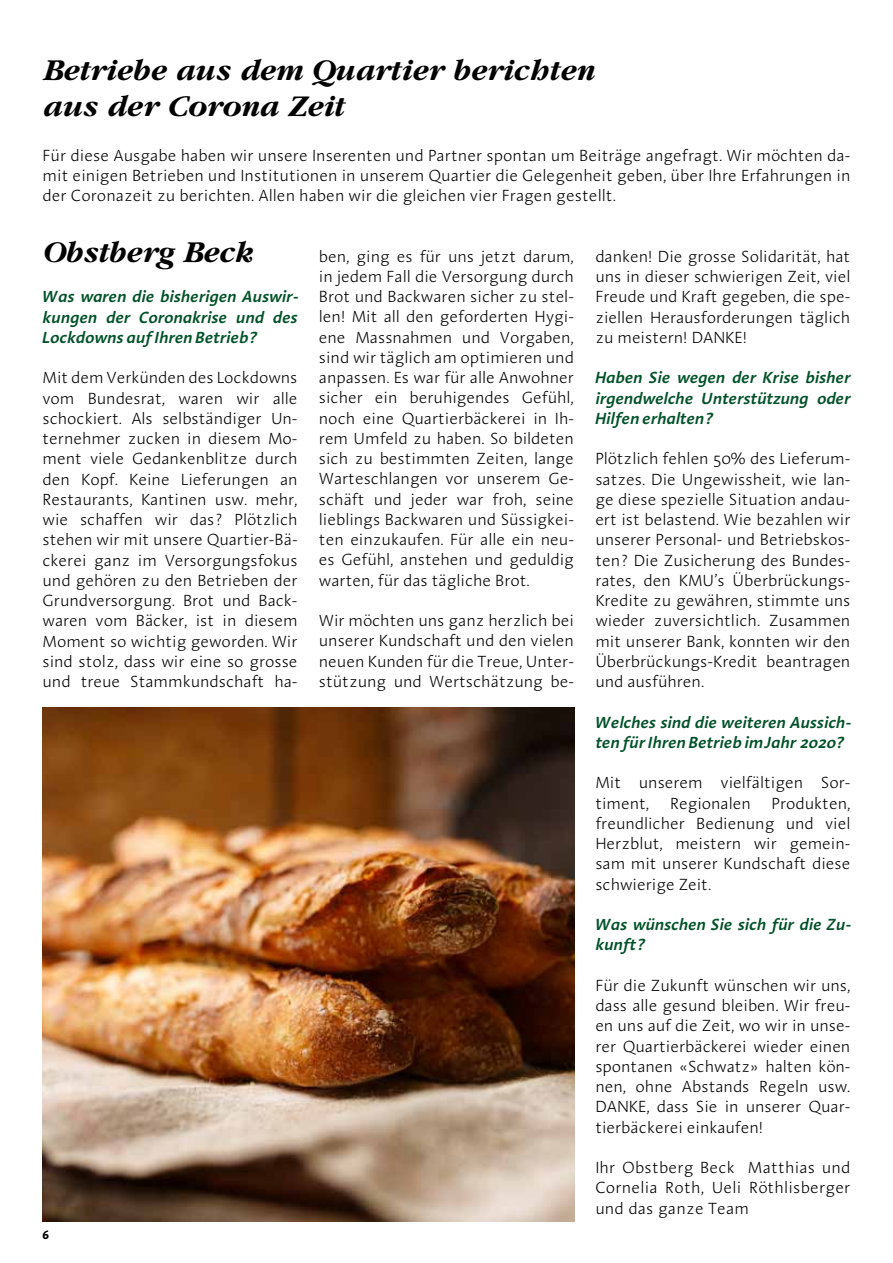
<style>
.page{position:relative;width:893px;height:1263px;background:#fff}
.page>*{position:absolute;margin:0;border:0;box-sizing:border-box;transform-origin:0 0}
.t1{font:italic 700 31.5px/36px "Garamond LT";color:#000}
.t2{font:300 16.5px/20.2px "Linotype Aroma";letter-spacing:-.005em;color:#000;text-align:justify}
.t3{font:italic 600 16.5px/20.2px "Linotype Aroma";letter-spacing:-.005em;color:#005129;text-align:justify}
.t4{font:700 12px "Linotype Aroma";color:#000}
</style>
<div class="page">
<img style="left:43px;top:707px;width:531px;height:514px">
<h1 class="t1" style="left:43px;top:52px;width:553px">Betriebe aus dem Quartier berichten aus der Corona Zeit</h1>
<p class="t2" style="left:43px;top:145px;width:809px">Für diese Ausgabe haben wir unsere Inserenten und Partner spontan um Beiträge angefragt. Wir möchten da&shy;mit einigen Betrieben und Institutionen in unserem Quartier die Gelegenheit geben, über Ihre Erfahrungen in der Coronazeit zu berichten. Allen haben wir die gleichen vier Fragen gestellt.</p>
<h1 class="t1" style="left:43px;top:234px;width:212px">Obstberg Beck</h1>
<p class="t3" style="left:43px;top:286px;width:257px">Was waren die bisherigen Auswir&shy;kungen der Coronakrise und des Lockdowns auf Ihren Betrieb?</p>
<p class="t2" style="left:43px;top:367px;width:257px">Mit dem Verkünden des Lockdowns vom Bundesrat, waren wir alle schockiert. Als selbständiger Un&shy;ternehmer zucken in diesem Mo&shy;ment viele Gedankenblitze durch den Kopf. Keine Lieferungen an Restaurants, Kantinen usw. mehr, wie schaffen wir das? Plötzlich stehen wir mit unsere Quartier-Bä&shy;ckerei ganz im Versorgungsfokus und gehören zu den Betrieben der Grundversorgung. Brot und Back&shy;waren vom Bäcker, ist in diesem Moment so wichtig geworden. Wir sind stolz, dass wir eine so grosse und treue Stammkundschaft ha-</p>
<p class="t2" style="left:319px;top:246px;width:257px">ben, ging es für uns jetzt darum, in jedem Fall die Versorgung durch Brot und Backwaren sicher zu stel&shy;len! Mit all den geforderten Hygi&shy;ene Massnahmen und Vorgaben, sind wir täglich am optimieren und anpassen. Es war für alle Anwohner sicher ein beruhigendes Gefühl, noch eine Quartierbäckerei in Ih&shy;rem Umfeld zu haben. So bildeten sich zu bestimmten Zeiten, lange Warteschlangen vor unserem Ge&shy;schäft und jeder war froh, seine lieblings Backwaren und Süssigkei&shy;ten einzukaufen. Für alle ein neu&shy;es Gefühl, anstehen und geduldig warten, für das tägliche Brot.</p>
<p class="t2" style="left:319px;top:610px;width:257px">Wir möchten uns ganz herzlich bei unserer Kundschaft und den vielen neuen Kunden für die Treue, Unter&shy;stützung und Wertschätzung be-</p>
<p class="t2" style="left:595px;top:246px;width:257px">danken! Die grosse Solidarität, hat uns in dieser schwierigen Zeit, viel Freude und Kraft gegeben, die spe&shy;ziellen Herausforderungen täglich zu meistern! DANKE!</p>
<p class="t3" style="left:595px;top:367px;width:257px">Haben Sie wegen der Krise bisher irgendwelche Unterstützung oder Hilfen erhalten?</p>
<p class="t2" style="left:595px;top:448px;width:257px">Plötzlich fehlen 50% des Lieferum&shy;satzes. Die Ungewissheit, wie lan&shy;ge diese spezielle Situation andau&shy;ert ist belastend. Wie bezahlen wir unserer Personal- und Betriebskos&shy;ten? Die Zusicherung des Bundes&shy;rates, den KMU’s Überbrückungs-Kredite zu gewähren, stimmte uns wieder zuversichtlich. Zusammen mit unserer Bank, konnten wir den Überbrückungs-Kredit beantragen und ausführen.</p>
<p class="t3" style="left:595px;top:711px;width:257px">Welches sind die weiteren Aussich&shy;ten für Ihren Betrieb im Jahr 2020?</p>
<p class="t2" style="left:595px;top:772px;width:257px">Mit unserem vielfältigen Sor&shy;timent,</p>
<p class="t2" style="left:595px;top:792px;width:257px;text-indent:176px">Produkten, freundlicher Bedienung und viel Herzblut, meistern wir gemein&shy;sam mit unserer Kundschaft diese schwierige Zeit.</p>
<p class="t3" style="left:595px;top:914px;width:257px">Was wünschen Sie sich für die Zu&shy;kunft?</p>
<p class="t2" style="left:595px;top:975px;width:257px">Für die Zukunft wünschen wir uns, dass alle gesund bleiben. Wir freu&shy;en uns auf die Zeit, wo wir in unse&shy;rer Quartierbäckerei wieder einen spontanen «Schwatz» halten kön&shy;nen, ohne Abstands Regeln usw.<br>DANKE, dass Sie in unserer Quar&shy;tierbäckerei einkaufen!</p>
<p class="t2" style="left:595px;top:1157px;width:257px">Ihr Obstberg Beck Matthias und Cornelia Roth, Ueli Röthlisberger und das ganze Team</p>
<p class="t2" style="left:670px;top:792px;width:82px">Regionalen</p>
<p class="t4" style="left:43px;top:1226px;width:8px">6</p>
</div>
